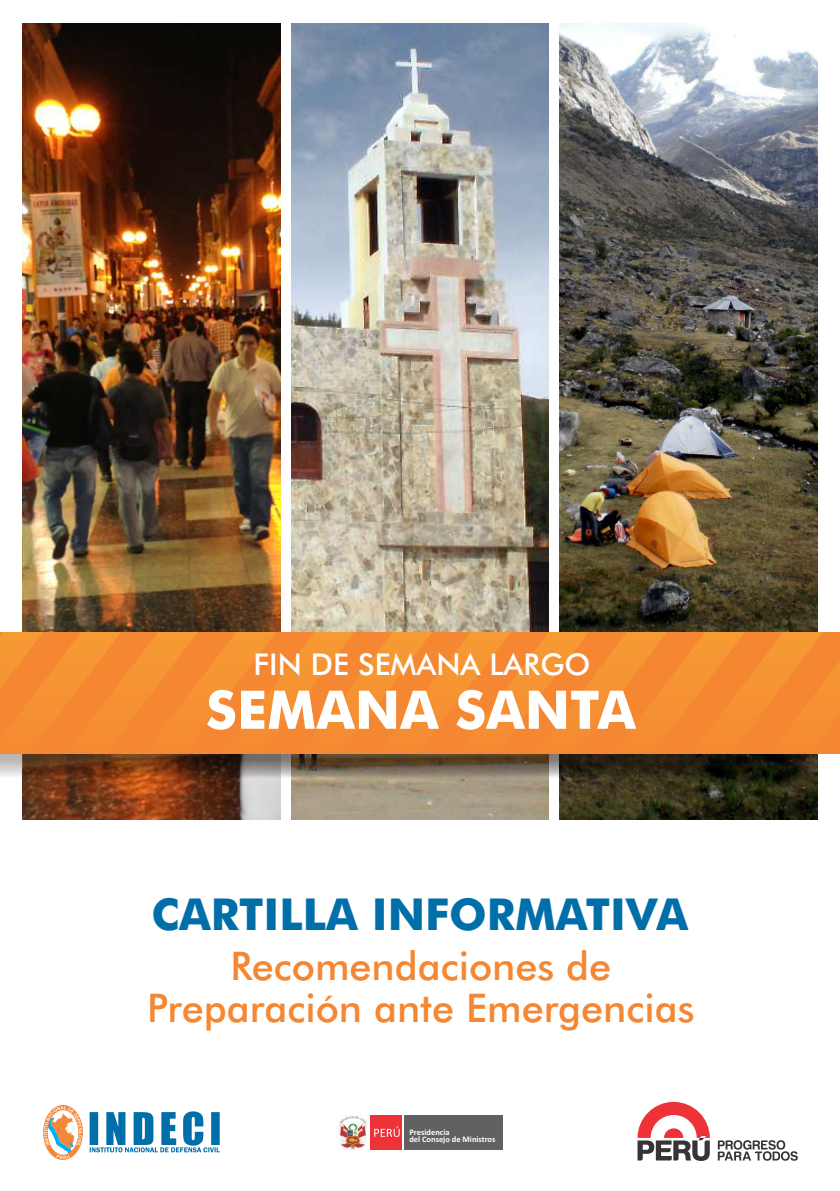
<style>
.page{position:relative;width:840px;height:1191px;background:#fff}
.page>*{position:absolute;margin:0;border:0;box-sizing:border-box;transform-origin:0 0}
.t1{font:700 53.2px "Futura BT";color:#fff}
.t2{font:700 44px "Futura BT";color:#006ea8}
.t3{font:500 39.4px/42.6px "Futura BT";color:#f58733;text-align:center}
.t4{font:500 30px "Futura BT";color:#fff}
.t5{font:700 8.4px/7px "Calibri";color:#fff}
</style>
<div class="page">
<img style="left:291px;top:23px;width:257px;height:796px">
<img style="left:23px;top:23px;width:257px;height:796px">
<img style="left:559px;top:23px;width:257px;height:609px">
<img style="left:559px;top:753px;width:257px;height:66px">
<svg style="left:90px;top:1111px;width:129px;height:41px"></svg>
<svg style="left:43px;top:1105px;width:40px;height:55px"></svg>
<img style="left:337px;top:1115px;width:30px;height:34px">
<div style="left:402px;top:1115px;width:101px;height:34px;background:#616161"></div>
<div style="left:370px;top:1115px;width:34px;height:34px;background:#ed3338"></div>
<svg style="left:374px;top:1126px;width:25px;height:10px"></svg>
<hr style="left:402px;top:1115px;width:1px;height:34px;background:#fff">
<svg style="left:717px;top:1140px;width:80px;height:20px"></svg>
<svg style="left:637px;top:1101px;width:72px;height:60px"></svg>
<div style="left:23px;top:644px;width:790px;height:133px;background:#5c5452;opacity:.49"></div>
<svg style="left:0;top:632px;width:839px;height:121px;background:#f58c33"></svg>
<p class="t4" style="left:253px;top:652px;width:338px">FIN DE SEMANA LARGO</p>
<h1 class="t1" style="left:206px;top:688px;width:431px">SEMANA SANTA</h1>
<p class="t2" style="left:151px;top:897px;width:538px">CARTILLA INFORMATIVA</p>
<p class="t3" style="left:147px;top:948px;width:548px">Recomendaciones de<br>Preparación ante Emergencias</p>
<p class="t5" style="left:409px;top:1129px;width:88px">Presidencia<br>del Consejo de Ministros</p>
</div>
